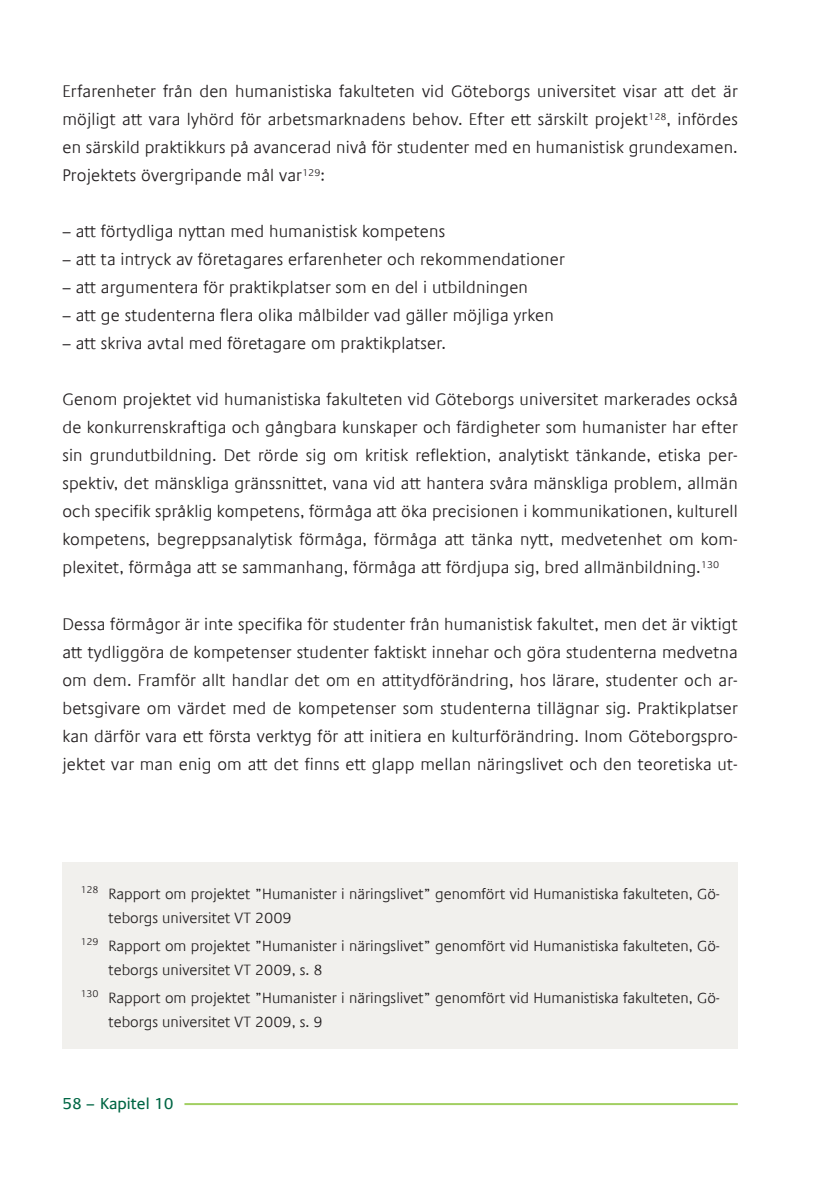
<style>
.page{position:relative;width:840px;height:1191px;background:#fff}
.page>*{position:absolute;margin:0;border:0;box-sizing:border-box;transform-origin:0 0}
.Brödtext{font:300 17px/28px "Praxis Com";letter-spacing:.01em;color:#231f20;text-align:justify}
.t1{font:16px "Praxis Com";color:#064}
.Bildtext_diagram{font:300 15px/24px "Praxis Com";color:#231f20}
</style>
<div class="page">
<hr style="left:184px;top:1103px;width:553px;height:2px;background:#a2cf62">
<div style="left:62px;top:862px;width:675px;height:187px;background:#f1f0ed"></div>
<p class="Brödtext" style="left:62px;top:78px;width:676px">Erfarenheter från den humanistiska fakulteten vid Göteborgs universitet visar att det är möjligt att vara lyhörd för arbetsmarknadens behov. Efter ett särskilt projekt<sup>128</sup>, infördes en särskild praktikkurs på avancerad nivå för studenter med en humanistisk grundexamen.<br>Projektets övergripande mål var<sup>129</sup>:</p>
<p class="Brödtext" style="left:62px;top:218px;width:384px">– att förtydliga nyttan med humanistisk kompetens</p>
<p class="Brödtext" style="left:62px;top:246px;width:503px">– att ta intryck av företagares erfarenheter och rekommendationer</p>
<p class="Brödtext" style="left:62px;top:274px;width:467px">– att argumentera för praktikplatser som en del i utbildningen</p>
<p class="Brödtext" style="left:62px;top:302px;width:492px">– att ge studenterna flera olika målbilder vad gäller möjliga yrken</p>
<p class="Brödtext" style="left:62px;top:330px;width:385px">– att skriva avtal med företagare om praktikplatser.</p>
<p class="Brödtext" style="left:62px;top:386px;width:676px">Genom projektet vid humanistiska fakulteten vid Göteborgs universitet markerades också de konkurrenskraftiga och gångbara kunskaper och färdigheter som humanister har efter sin grundutbildning. Det rörde sig om kritisk reflektion, analytiskt tänkande, etiska per&shy;spektiv, det mänskliga gränssnittet, vana vid att hantera svåra mänskliga problem, allmän och specifik språklig kompetens, förmåga att öka precisionen i kommunikationen, kulturell kompetens, begreppsanalytisk förmåga, förmåga att tänka nytt, medvetenhet om kom&shy;plexitet, förmåga att se sammanhang, förmåga att fördjupa sig, bred allmänbildning.<sup>130</sup></p>
<p class="Brödtext" style="left:62px;top:610px;width:676px">Dessa förmågor är inte specifika för studenter från humanistisk fakultet, men det är viktigt att tydliggöra de kompetenser studenter faktiskt innehar och göra studenterna medvetna om dem. Framför allt handlar det om en attitydförändring, hos lärare, studenter och ar&shy;betsgivare om värdet med de kompetenser som studenterna tillägnar sig. Praktikplatser kan därför vara ett första verktyg för att initiera en kulturförändring. Inom Göteborgspro&shy;jektet var man enig om att det finns ett glapp mellan näringslivet och den teoretiska ut-</p>
<p class="Bildtext_diagram" style="left:108px;top:882px;width:612px;text-indent:-28px"><sup>128</sup> Rapport om projektet ”Humanister i näringslivet” genomfört vid Humanistiska fakulteten, Gö&shy;teborgs universitet VT 2009</p>
<p class="Bildtext_diagram" style="left:108px;top:934px;width:612px;text-indent:-28px"><sup>129</sup> Rapport om projektet ”Humanister i näringslivet” genomfört vid Humanistiska fakulteten, Gö&shy;teborgs universitet VT 2009, s. 8</p>
<p class="Bildtext_diagram" style="left:108px;top:986px;width:612px;text-indent:-28px"><sup>130</sup> Rapport om projektet ”Humanister i näringslivet” genomfört vid Humanistiska fakulteten, Gö&shy;teborgs universitet VT 2009, s. 9</p>
<p class="t1" style="left:62px;top:1094px;width:113px">58 – Kapitel 10</p>
</div>
